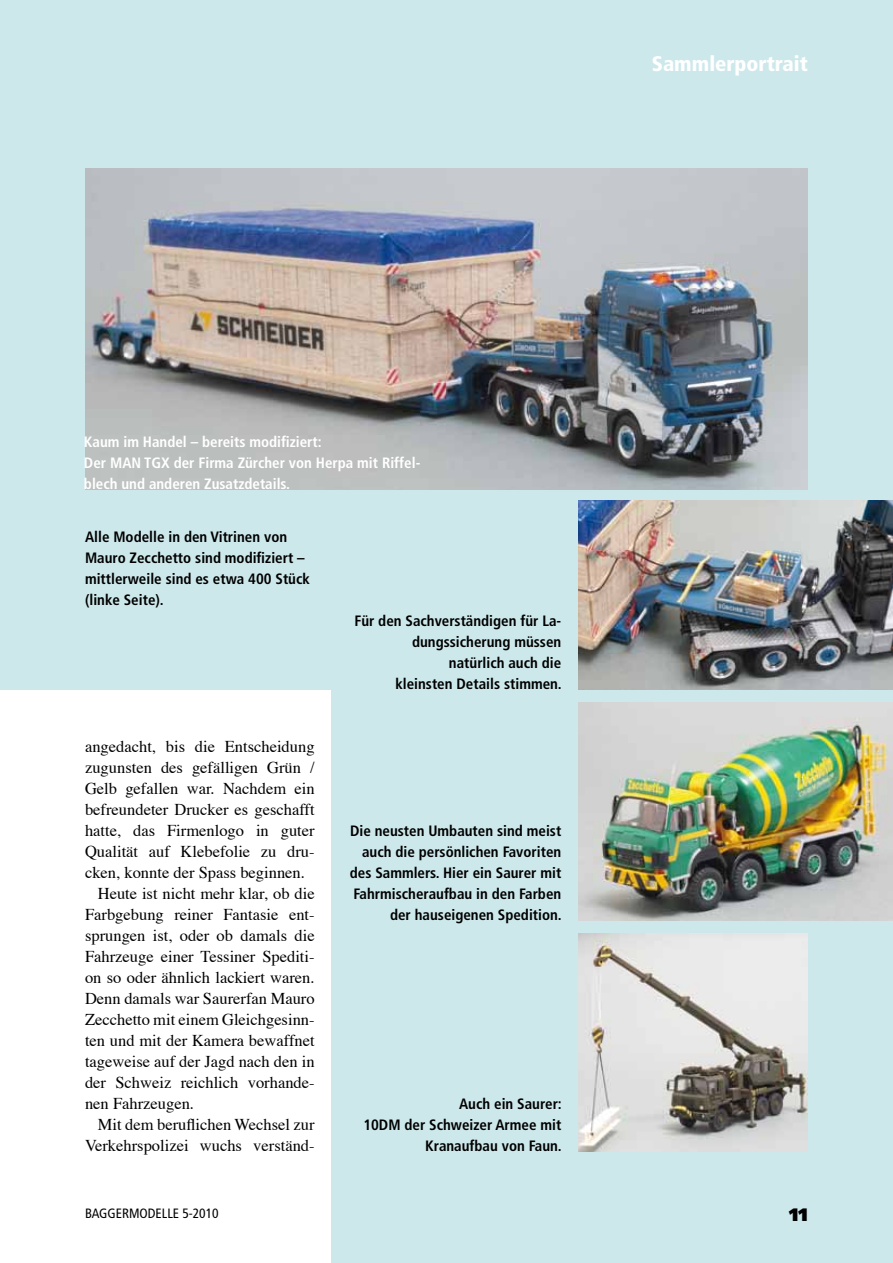
<style>
.page{position:relative;width:893px;height:1263px;background:#fff}
.page>*{position:absolute;margin:0;border:0;box-sizing:border-box;transform-origin:0 0}
.t1{font:900 condensed 21px "Frutiger";color:#fff}
.t2{font:900 18px "Frutiger";color:#000}
.t3{font:16.5px "Times";color:#000}
.t4{font:700 condensed 15px/21px "Frutiger";color:#000;text-align:right}
.t5{font:700 condensed 15px/21px "Frutiger";color:#fff}
.t6{font:condensed 13.5px "Frutiger";color:#000}
</style>
<div class="page">
<div style="left:332px;top:0;width:561px;height:1263px;background:#cde8eb"></div>
<div style="left:0;top:0;width:561px;height:689px;background:#cde8eb"></div>
<img style="left:578px;top:702px;width:315px;height:219px">
<img style="left:578px;top:934px;width:230px;height:217px">
<img style="left:85px;top:169px;width:723px;height:320px">
<img style="left:578px;top:500px;width:315px;height:189px">
<p class="t1" style="left:652px;top:51px;width:158px">Sammlerportrait</p>
<p class="t5" style="left:84px;top:431px;width:338px">Kaum im Handel – bereits modifiziert:<br>Der MAN TGX der Firma Zürcher von Herpa mit Riffel&shy;blech und anderen Zusatzdetails.</p>
<p class="t4" style="left:85px;top:526px;width:226px;text-align:left">Alle Modelle in den Vitrinen von<br>Mauro Zecchetto sind modifiziert – mittlerweile sind es etwa 400 Stück (linke Seite).</p>
<p class="t3" style="left:85px;top:736px;width:231px">angedacht, bis die Entscheidung</p>
<p class="t3" style="left:85px;top:757px;width:231px">zugunsten des gefälligen Grün /</p>
<p class="t3" style="left:85px;top:778px;width:231px">Gelb gefallen war. Nachdem ein</p>
<p class="t3" style="left:85px;top:799px;width:231px">befreundeter Drucker es geschafft</p>
<p class="t3" style="left:85px;top:820px;width:231px">hatte, das Firmenlogo in guter</p>
<p class="t3" style="left:85px;top:841px;width:231px">Qualität auf Klebefolie zu dru-</p>
<p class="t3" style="left:85px;top:862px;width:221px">cken, konnte der Spass beginnen.</p>
<p class="t3" style="left:98px;top:883px;width:218px">Heute ist nicht mehr klar, ob die</p>
<p class="t3" style="left:85px;top:904px;width:231px">Farbgebung reiner Fantasie ent-</p>
<p class="t3" style="left:85px;top:925px;width:231px">sprungen ist, oder ob damals die</p>
<p class="t3" style="left:85px;top:946px;width:231px">Fahrzeuge einer Tessiner Spediti-</p>
<p class="t3" style="left:85px;top:967px;width:231px">on so oder ähnlich lackiert waren.</p>
<p class="t3" style="left:85px;top:988px;width:231px">Denn damals war Saurerfan Mauro</p>
<p class="t3" style="left:85px;top:1009px;width:231px">Zecchetto mit einem Gleichgesinn-</p>
<p class="t3" style="left:85px;top:1030px;width:231px">ten und mit der Kamera bewaffnet</p>
<p class="t3" style="left:85px;top:1051px;width:231px">tageweise auf der Jagd nach den in</p>
<p class="t3" style="left:85px;top:1072px;width:231px">der Schweiz reichlich vorhande-</p>
<p class="t3" style="left:85px;top:1093px;width:111px">nen Fahrzeugen.</p>
<p class="t3" style="left:98px;top:1114px;width:218px">Mit dem beruflichen Wechsel zur</p>
<p class="t3" style="left:85px;top:1135px;width:231px">Verkehrspolizei wuchs verständ-</p>
<p class="t4" style="left:354px;top:610px;width:209px">Für den Sachverständigen für La&shy;dungssicherung müssen natürlich auch die<br>kleinsten Details stimmen.</p>
<p class="t4" style="left:350px;top:820px;width:214px">Die neusten Umbauten sind meist auch die persönlichen Favoriten des Sammlers. Hier ein Saurer mit<br>Fahrmischeraufbau in den Farben der hauseigenen Spedition.</p>
<p class="t4" style="left:363px;top:1093px;width:200px">Auch ein Saurer:<br>10DM der Schweizer Armee mit<br>Kranaufbau von Faun.</p>
<p class="t6" style="left:85px;top:1205px;width:135px">BAGGERMODELLE 5-2010</p>
<p class="t2" style="left:789px;top:1204px;width:20px">11</p>
</div>
